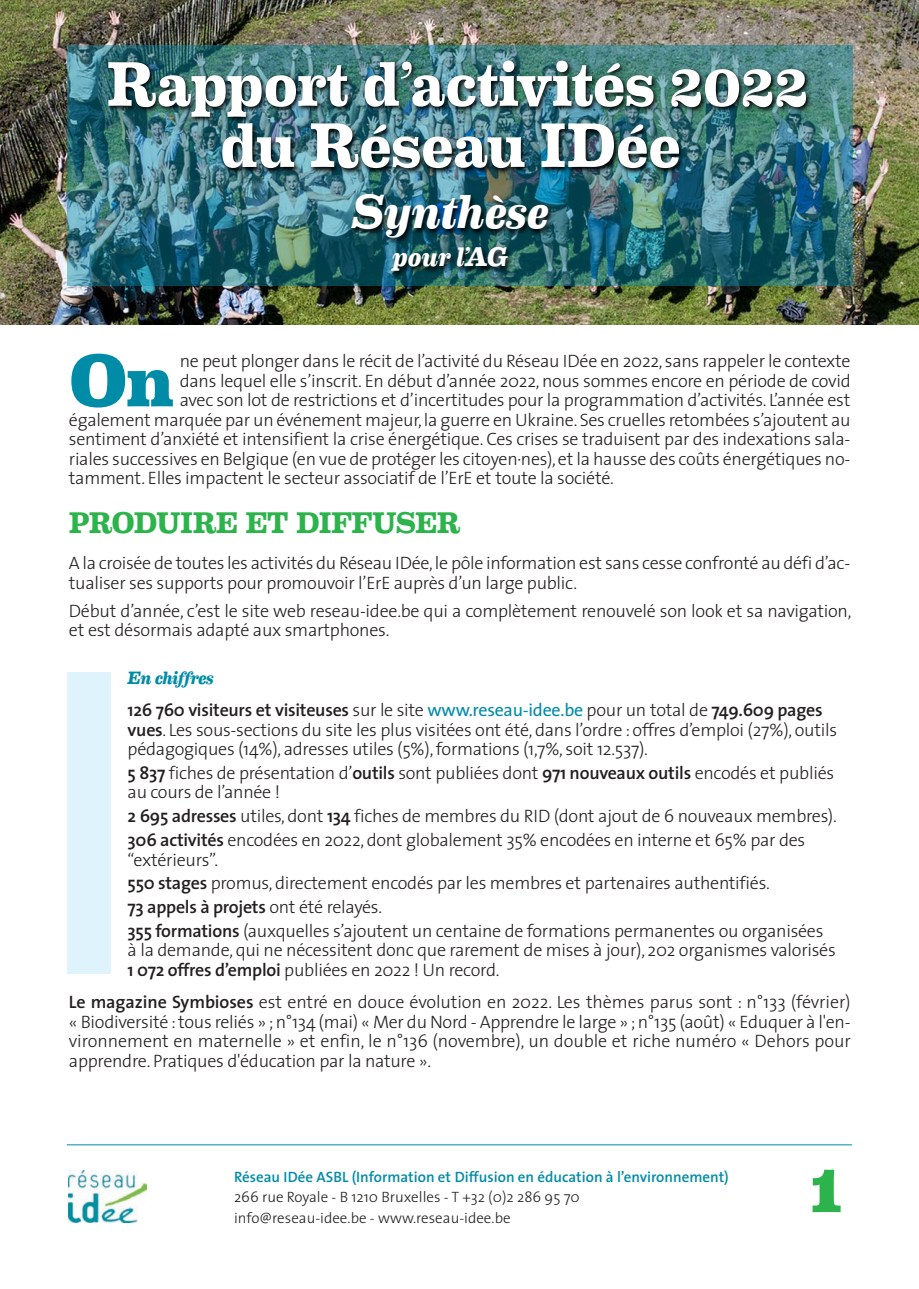
<style>
.page{position:relative;width:919px;height:1289px;background:#fff}
.page>*{position:absolute;margin:0;border:0;box-sizing:border-box;transform-origin:0 0}
.t1{font:800 74.4px "Eames Century Modern";color:#008ba7}
.t2{font:800 72px "Eames Century Modern";color:#2cb34b}
.t3{font:700 63px/61.2px "Eames Century Modern";letter-spacing:-.005em;color:#fff;text-align:center}
.t4{font:italic 700 48px "Eames Century Modern";letter-spacing:-.015em;color:#fff}
.t5{font:700 30px "Eames Century Modern";letter-spacing:-.025em;color:#2cb34b}
.t6{font:italic 700 27px "Eames Century Modern";letter-spacing:-.01em;color:#fff}
.t7{font:300 18px/19.5px "The Sans";letter-spacing:-.015em;color:#231f20}
.t8{font:600 18px "The Sans";letter-spacing:-.015em;color:#231f20}
.t9{font:italic 700 18px "Eames Century Modern";letter-spacing:-.035em;color:#008ba7}
.t10{font:300 15px "The Sans";color:#231f20}
.t11{font:600 15px "The Sans";color:#008ba7}
.s1{font-weight:300}
.s2{font-weight:400;color:#008ba7}
.s3{font-weight:600}
</style>
<div class="page">
<img style="left:0;top:0;width:918px;height:324px">
<div style="left:67px;top:672px;width:44px;height:301px;background:#def3fc"></div>
<img style="left:69px;top:1170px;width:78px;height:52px">
<hr style="left:67px;top:1144px;width:785px;height:1px;background:#008ba7">
<img style="left:27px;top:35px;width:851px;height:283px">
<p class="t3" style="left:107px;top:55px;width:703px">Rapport d’activités 2022 du Réseau IDée</p>
<p class="t4" style="left:351px;top:195px;width:199px">Synthèse</p>
<p class="t6" style="left:392px;top:247px;width:117px">pour l’AG</p>
<p class="t1" style="left:69px;top:324px;width:106px">On</p>
<p class="t7" style="left:180px;top:353px;width:672px">ne peut plonger dans le récit de l’activité du Réseau IDée en 2022, sans rappeler le contexte</p>
<p class="t7" style="left:180px;top:373px;width:672px">dans lequel elle s’inscrit. En début d’année 2022, nous sommes encore en période de covid</p>
<p class="t7" style="left:180px;top:392px;width:672px">avec son lot de restrictions et d’incertitudes pour la programmation d’activités. L’année est</p>
<p class="t7" style="left:69px;top:412px;width:783px">également marquée par un événement majeur, la guerre en Ukraine. Ses cruelles retombées s’ajoutent au</p>
<p class="t7" style="left:69px;top:431px;width:783px">sentiment d’anxiété et intensifient la crise énergétique. Ces crises se traduisent par des indexations sala-</p>
<p class="t7" style="left:69px;top:451px;width:783px">riales successives en Belgique (en vue de protéger les citoyen·nes), et la hausse des coûts énergétiques no-</p>
<p class="t7" style="left:69px;top:470px;width:546px">tamment. Elles impactent le secteur associatif de l’ErE et toute la société.</p>
<p class="t5" style="left:69px;top:508px;width:393px">PRODUIRE ET DIFFUSER</p>
<p class="t7" style="left:69px;top:555px;width:782px">A la croisée de toutes les activités du Réseau IDée, le pôle information est sans cesse confronté au défi d’ac&shy;tualiser ses supports pour promouvoir l’ErE auprès d’un large public.</p>
<p class="t7" style="left:69px;top:603px;width:784px">Début d’année, c’est le site web reseau-idee.be qui a complètement renouvelé son look et sa navigation, et est désormais adapté aux smartphones.</p>
<p class="t9" style="left:128px;top:671px;width:88px">En chiffres</p>
<p class="t8" style="left:128px;top:703px;width:696px">126 760 visiteurs et visiteuses <span class="s1">sur le site</span> <span class="s2">www.reseau-idee.be</span> <span class="s1">pour un total de</span> 749.609 pages</p>
<p class="t7" style="left:128px;top:721px;width:711px"><span class="s3">vues</span>. Les sous-sections du site les plus visitées ont été, dans l’ordre : offres d’emploi (27%), outils</p>
<p class="t7" style="left:128px;top:741px;width:522px">pédagogiques (14%), adresses utiles (5%), formations (1,7%, soit 12.537).</p>
<p class="t7" style="left:128px;top:765px;width:708px"><span class="s3">5 837</span> fiches de présentation d’<span class="s3">outils</span> sont publiées dont <span class="s3">971 nouveaux outils</span> encodés et publiés</p>
<p class="t7" style="left:128px;top:784px;width:154px">au cours de l’année !</p>
<p class="t7" style="left:128px;top:808px;width:710px"><span class="s3">2 695 adresses</span> utiles, dont <span class="s3">134</span> fiches de membres du RID (dont ajout de 6 nouveaux membres).</p>
<p class="t7" style="left:128px;top:832px;width:679px"><span class="s3">306 activités</span> encodées en 2022, dont globalement 35% encodées en interne et 65% par des</p>
<p class="t7" style="left:128px;top:851px;width:92px">“extérieurs”.</p>
<p class="t7" style="left:128px;top:875px;width:643px"><span class="s3">550 stages</span> promus, directement encodés par les membres et partenaires authentifiés.</p>
<p class="t8" style="left:128px;top:899px;width:256px">73 appels à projets <span class="s1">ont été relayés.</span></p>
<p class="t7" style="left:128px;top:922px;width:697px"><span class="s3">355 formations</span> (auxquelles s’ajoutent un centaine de formations permanentes ou organisées</p>
<p class="t7" style="left:128px;top:942px;width:709px">à la demande, qui ne nécessitent donc que rarement de mises à jour), 202 organismes valorisés</p>
<p class="t7" style="left:128px;top:961px;width:373px"><span class="s3">1 072 offres d’emploi</span> publiées en 2022 ! Un record.</p>
<p class="t7" style="left:69px;top:994px;width:783px;text-align:justify"><span class="s3">Le magazine Symbioses</span> est entré en douce évolution en 2022. Les thèmes parus sont : n°133 (février) « Biodiversité : tous reliés » ; n°134 (mai) « Mer du Nord - Apprendre le large » ; n°135 (août) « Eduquer à l'en&shy;vironnement en maternelle » et enfin, le n°136 (novembre), un double et riche numéro « Dehors pour apprendre. Pratiques d'éducation par la nature ».</p>
<p class="t11" style="left:234px;top:1170px;width:496px">Réseau IDée ASBL (Information et Diffusion en éducation à l’environnement)</p>
<p class="t10" style="left:234px;top:1191px;width:347px">266 rue Royale - B 1210 Bruxelles - T +32 (0)2 286 95 70</p>
<p class="t10" style="left:234px;top:1211px;width:278px">info@reseau-idee.be - www.reseau-idee.be</p>
<p class="t2" style="left:810px;top:1132px;width:34px">1</p>
</div>
